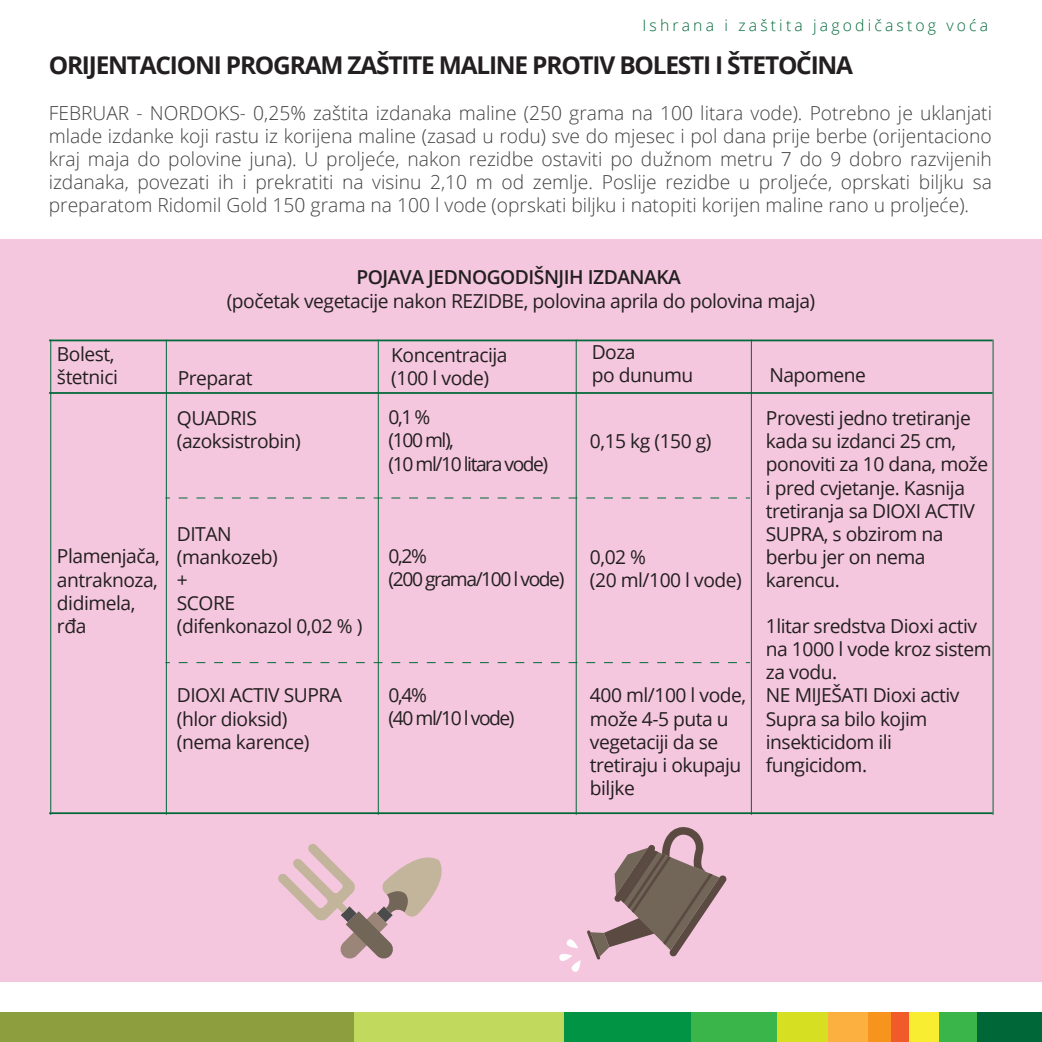
<style>
.page{position:relative;width:1042px;height:1042px;background:#fff}
.page>*{position:absolute;margin:0;border:0;box-sizing:border-box;transform-origin:0 0}
.t1{font:700 24.5px "Open Sans";letter-spacing:-.05em;color:#231f20}
.t2{font:19.25px/23.1px "Open Sans";letter-spacing:-.025em;color:#231f20}
.t3{font:300 19.25px/23.1px "Open Sans";color:#414042;text-align:justify}
.t4{font:19.25px/23.1px "Open Sans";letter-spacing:-.075em;color:#231f20}
.t5{font:300 15.75px "Open Sans";letter-spacing:.2em;color:#006838}
.s1{font-weight:600}
</style>
<div class="page">
<div style="left:0;top:239px;width:1042px;height:743px;background:#f4c7de"></div>
<div style="left:753px;top:1013px;width:80px;height:29px;background:#d7df23"></div>
<div style="left:559px;top:1013px;width:133px;height:29px;background:#009444"></div>
<div style="left:0;top:1013px;width:354px;height:29px;background:#8d9e3f"></div>
<div style="left:354px;top:1013px;width:209px;height:29px;background:#c1d95c"></div>
<div style="left:692px;top:1013px;width:85px;height:29px;background:#39b54a"></div>
<div style="left:828px;top:1013px;width:40px;height:29px;background:#fbb040"></div>
<div style="left:868px;top:1013px;width:23px;height:29px;background:#f7941e"></div>
<div style="left:935px;top:1013px;width:60px;height:29px;background:#39b54a"></div>
<div style="left:977px;top:1013px;width:65px;height:29px;background:#006838"></div>
<div style="left:908px;top:1013px;width:30px;height:29px;background:#f9ed32"></div>
<div style="left:891px;top:1013px;width:17px;height:29px;background:#f15a29"></div>
<svg style="left:278px;top:844px;width:164px;height:115px"></svg>
<svg style="left:587px;top:827px;width:140px;height:133px"></svg>
<svg style="left:559px;top:939px;width:21px;height:33px"></svg>
<hr style="left:49px;top:392px;width:943px;height:2px;background:#006838">
<hr style="left:166px;top:340px;width:1px;height:475px;background:#006838">
<hr style="left:378px;top:340px;width:1px;height:475px;background:#006838">
<hr style="left:576px;top:340px;width:1px;height:475px;background:#006838">
<hr style="left:751px;top:340px;width:1px;height:475px;background:#006838">
<svg style="left:179px;top:497px;width:571px;height:1px"></svg>
<svg style="left:179px;top:662px;width:571px;height:1px"></svg>
<hr style="left:50px;top:340px;width:1px;height:475px;background:#006838">
<hr style="left:992px;top:340px;width:1px;height:475px;background:#006838">
<hr style="left:49px;top:812px;width:943px;height:2px;background:#006838">
<hr style="left:49px;top:339px;width:943px;height:2px;background:#006838">
<p class="t5" style="left:642px;top:15px;width:347px">Ishrana i zaštita jagodičastog voća</p>
<p class="t1" style="left:49px;top:47px;width:806px">ORIJENTACIONI PROGRAM ZAŠTITE MALINE PROTIV BOLESTI I ŠTETOČINA</p>
<p class="t3" style="left:49px;top:101px;width:945px">FEBRUAR - NORDOKS- 0,25% zaštita izdanaka maline (250 grama na 100 litara vode). Potrebno je uklanjati mlade izdanke koji rastu iz korijena maline (zasad u rodu) sve do mjesec i pol dana prije berbe (orijentaciono kraj maja do polovine juna). U proljeće, nakon rezidbe ostaviti po dužnom metru 7 do 9 dobro razvijenih izdanaka, povezati ih i prekratiti na visinu 2,10 m od zemlje. Poslije rezidbe u proljeće, oprskati biljku sa preparatom Ridomil Gold 150 grama na 100 l vode (oprskati biljku i natopiti korijen maline rano u proljeće).</p>
<p class="t2" style="left:57px;top:342px;width:62px">Bolest, štetnici</p>
<p class="t2" style="left:57px;top:544px;width:105px">Plamenjača, antraknoza, didimela, rđa</p>
<p class="t2" style="left:227px;top:265px;width:590px;text-align:center"><span class="s1">POJAVA JEDNOGODIŠNJIH IZDANAKA<br></span>(početak vegetacije nakon REZIDBE, polovina aprila do polovina maja)</p>
<p class="t2" style="left:391px;top:343px;width:118px">Koncentracija (100 l vode)</p>
<p class="t2" style="left:592px;top:340px;width:103px">Doza<br>po dunumu</p>
<p class="t2" style="left:178px;top:366px;width:76px">Preparat</p>
<p class="t2" style="left:769px;top:363px;width:98px">Napomene</p>
<p class="t2" style="left:177px;top:406px;width:126px">QUADRIS (azoksistrobin)</p>
<p class="t2" style="left:177px;top:522px;width:187px">DITAN<br>(mankozeb)<br>+<br>SCORE<br>(difenkonazol 0,02 % )</p>
<p class="t2" style="left:177px;top:683px;width:167px">DIOXI ACTIV SUPRA (hlor dioksid) (nema karence)</p>
<p class="t4" style="left:389px;top:405px;width:161px">0,1 %<br>(100 ml),<br>(10 ml/10 litara vode)</p>
<p class="t4" style="left:389px;top:544px;width:177px">0,2%<br>(200 grama/100 l vode)</p>
<p class="t4" style="left:389px;top:682px;width:127px">0,4%<br>(40 ml/10 l vode)</p>
<p class="t2" style="left:590px;top:429px;width:123px">0,15 kg (150 g)</p>
<p class="t2" style="left:590px;top:545px;width:153px">0,02 %<br>(20 ml/100 l vode)</p>
<p class="t2" style="left:590px;top:683px;width:158px">400 ml/100 l vode, može 4-5 puta u vegetaciji da se tretiraju i okupaju biljke</p>
<p class="t2" style="left:766px;top:406px;width:224px">Provesti jedno tretiranje kada su izdanci 25 cm, ponoviti za 10 dana, može i pred cvjetanje. Kasnija tretiranja sa DIOXI ACTIV<br>SUPRA, s obzirom na berbu jer on nema karencu.</p>
<p class="t2" style="left:766px;top:614px;width:227px">1litar sredstva Dioxi activ na 1000 l vode kroz sistem za vodu.<br>NE MIJEŠATI Dioxi activ<br>Supra sa bilo kojim insekticidom ili fungicidom.</p>
</div>
